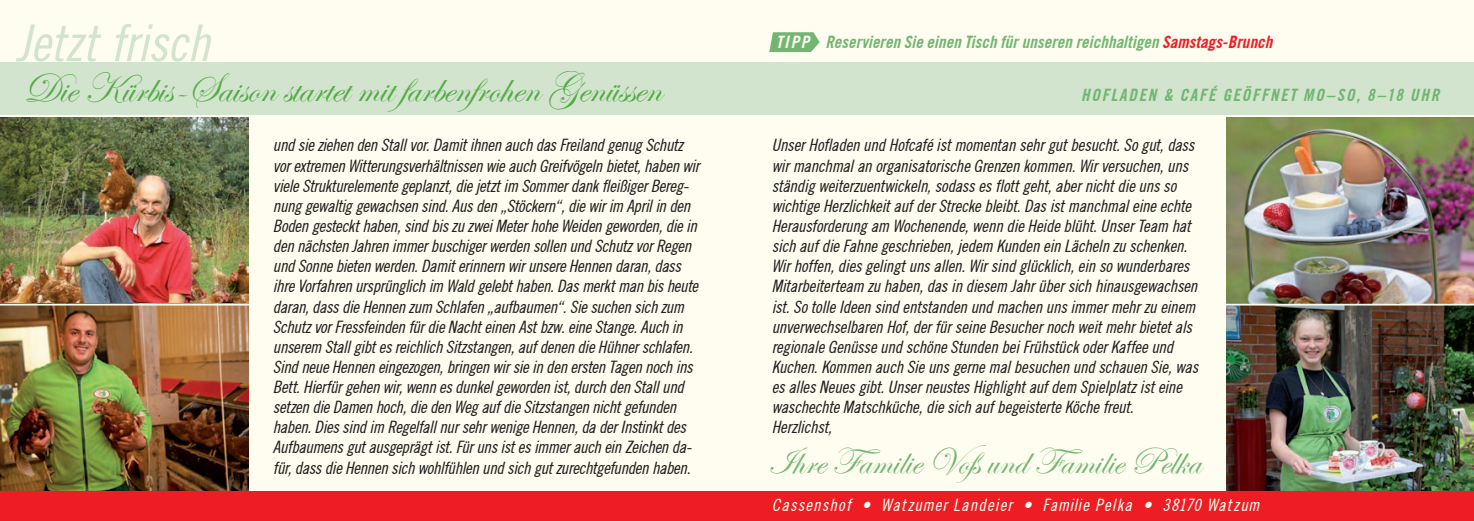
<style>
.page{position:relative;width:1474px;height:521px;background:#fff}
.page>*{position:absolute;margin:0;border:0;box-sizing:border-box;transform-origin:0 0}
.t1{font:52.5px "Tradition Condensed Normal";letter-spacing:.005em;color:#d2e4ce}
.t2{font:42px "Edwardian Script ITC";color:#54aa46}
.t3{font:38.85px "Edwardian Script ITC";color:#72b672}
.t4{font:17.5px/20.1px "Tradition Condensed Normal";letter-spacing:-.015em;color:#231f20}
.t5{font:700 condensed 17.5px "Tradition";letter-spacing:.01em;color:#72b672}
.t6{font:17.5px "Tradition Condensed Normal";letter-spacing:.07em;color:#fffdf0}
.t7{font:700 condensed 17.5px "Tradition";letter-spacing:.105em;color:#72b672}
.s1{color:#fffdf0}
.s2{color:#ee1d23}
</style>
<div class="page">
<div style="left:0;top:0;width:1473px;height:521px;background:#fffdf0"></div>
<svg style="left:769px;top:32px;width:50px;height:20px"></svg>
<img style="left:0;top:118px;width:248px;height:373px">
<hr style="left:0;top:304px;width:254px;height:1px;background:#fffdf0">
<img style="left:1226px;top:118px;width:247px;height:373px">
<hr style="left:1216px;top:304px;width:257px;height:1px;background:#fffdf0">
<div style="left:0;top:63px;width:1473px;height:52px;background:#d2e4ce"></div>
<div style="left:0;top:491px;width:1473px;height:30px;background:#ee1d23"></div>
<h1 class="t1" style="left:16px;top:13px;width:195px">Jetzt frisch</h1>
<h2 class="t2" style="left:24px;top:66px;width:639px">Die Kürbis-Saison startet mit farbenfrohen Genüssen</h2>
<p class="t4" style="left:273px;top:135px;width:428px">und sie ziehen den Stall vor. Damit ihnen auch das Freiland genug Schutz vor extremen Witterungsverhältnissen wie auch Greifvögeln bietet, haben wir viele Strukturelemente geplanzt, die jetzt im Sommer dank fleißiger Bereg&shy;nung gewaltig gewachsen sind. Aus den „Stöckern“, die wir im April in den Boden gesteckt haben, sind bis zu zwei Meter hohe Weiden geworden, die in den nächsten Jahren immer buschiger werden sollen und Schutz vor Regen und Sonne bieten werden. Damit erinnern wir unsere Hennen daran, dass ihre Vorfahren ursprünglich im Wald gelebt haben. Das merkt man bis heute daran, dass die Hennen zum Schlafen „aufbaumen“. Sie suchen sich zum Schutz vor Fressfeinden für die Nacht einen Ast bzw. eine Stange. Auch in unserem Stall gibt es reichlich Sitzstangen, auf denen die Hühner schlafen.<br>Sind neue Hennen eingezogen, bringen wir sie in den ersten Tagen noch ins Bett. Hierfür gehen wir, wenn es dunkel geworden ist, durch den Stall und setzen die Damen hoch, die den Weg auf die Sitzstangen nicht gefunden haben. Dies sind im Regelfall nur sehr wenige Hennen, da der Instinkt des Aufbaumens gut ausgeprägt ist. Für uns ist es immer auch ein Zeichen da&shy;für, dass die Hennen sich wohlfühlen und sich gut zurechtgefunden haben.</p>
<p class="t5" style="left:776px;top:32px;width:497px"><span class="s1">TIPP</span> Reservieren Sie einen Tisch für unseren reichhaltigen <span class="s2">Samstags-Brunch</span></p>
<p class="t7" style="left:1081px;top:85px;width:359px">HOFLADEN &amp; CAFÉ GEÖFFNET MO–SO, 8–18 UHR</p>
<p class="t4" style="left:771px;top:135px;width:428px">Unser Hofladen und Hofcafé ist momentan sehr gut besucht. So gut, dass wir manchmal an organisatorische Grenzen kommen. Wir versuchen, uns ständig weiterzuentwickeln, sodass es flott geht, aber nicht die uns so wichtige Herzlichkeit auf der Strecke bleibt. Das ist manchmal eine echte Herausforderung am Wochenende, wenn die Heide blüht. Unser Team hat sich auf die Fahne geschrieben, jedem Kunden ein Lächeln zu schenken.<br>Wir hoffen, dies gelingt uns allen. Wir sind glücklich, ein so wunderbares Mitarbeiterteam zu haben, das in diesem Jahr über sich hinausgewachsen ist. So tolle Ideen sind entstanden und machen uns immer mehr zu einem unverwechselbaren Hof, der für seine Besucher noch weit mehr bietet als regionale Genüsse und schöne Stunden bei Frühstück oder Kaffee und Kuchen. Kommen auch Sie uns gerne mal besuchen und schauen Sie, was es alles Neues gibt. Unser neustes Highlight auf dem Spielplatz ist eine waschechte Matschküche, die sich auf begeisterte Köche freut.<br>Herzlichst,</p>
<h3 class="t3" style="left:767px;top:440px;width:434px">Ihre Familie Voß und Familie Pelka</h3>
<p class="t6" style="left:771px;top:495px;width:489px">Cassenshof • Watzumer Landeier • Familie Pelka • 38170 Watzum</p>
</div>
